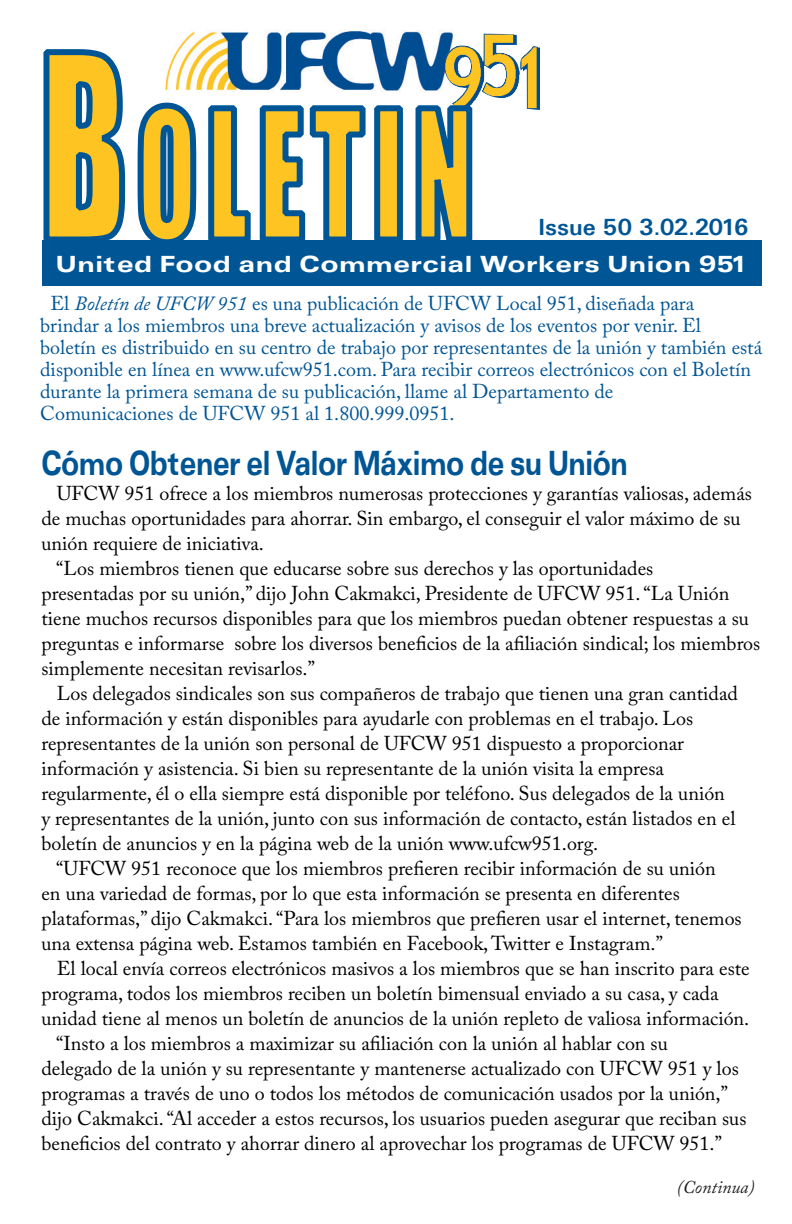
<style>
.page{position:relative;width:792px;height:1224px;background:#fff}
.page>*{position:absolute;margin:0;border:0;box-sizing:border-box;transform-origin:0 0}
.t1{font:165.8px "Impact";letter-spacing:.085em;color:#fec422;scale:.67 1}
.t2{font:36px "Unique Extended BOLD";letter-spacing:-.02em;color:#005595;scale:.67 1}
.t3{font:24px "Unique Extended BOLD";letter-spacing:.02em;color:#fff}
.t4{font:24px "Unique Light BOLD";color:#005595}
.t5{font:20px/25px "Adobe Caslon Pro";color:#000}
.t6{font:20px/22px "Adobe Caslon Pro";color:#005595}
.t7{font:italic 18px "Adobe Caslon Pro";color:#231f20}
.s1{font-size:237px}
.s2{font-style:italic}
</style>
<div class="page">
<img style="left:165px;top:30px;width:287px;height:62px">
<img style="left:444px;top:33px;width:96px;height:77px">
<div style="left:42px;top:241px;width:720px;height:45px;background:#005595"></div>
<svg style="left:42px;top:49px;width:87px;height:192px"></svg>
<svg style="left:135px;top:102px;width:234px;height:139px"></svg>
<div style="left:374px;top:105px;width:29px;height:138px;border:6px solid #005595"></div>
<svg style="left:413px;top:102px;width:62px;height:139px"></svg>
<p class="t1" style="left:40px;top:46px;width:649px"><span class="s1">B</span>OLETIN</p>
<p class="t4" style="left:539px;top:214px;width:212px">Issue 50 3.02.2016</p>
<p class="t3" style="left:56px;top:250px;width:694px">United Food and Commercial Workers Union 951</p>
<p class="t6" style="left:40px;top:292px;width:724px;text-indent:10px">El <span class="s2">Boletín de UFCW 951</span> es una publicación de UFCW Local 951, diseñada para<br>brindar a los miembros una breve actualización y avisos de los eventos por venir. El<br>boletín es distribuido en su centro de trabajo por representantes de la unión y también está disponible en línea en www.ufcw951.com. Para recibir correos electrónicos con el Boletín durante la primera semana de su publicación, llame al Departamento de<br>Comunicaciones de UFCW 951 al 1.800.999.0951.</p>
<p class="t2" style="left:41px;top:442px;width:877px">Cómo Obtener el Valor Máximo de su Unión</p>
<p class="t5" style="left:41px;top:481px;width:712px;text-indent:15px">UFCW 951 ofrece a los miembros numerosas protecciones y garantías valiosas, además de muchas oportunidades para ahorrar. Sin embargo, el conseguir el valor máximo de su unión requiere de iniciativa.</p>
<p class="t5" style="left:56px;top:556px;width:599px">“Los miembros tienen que educarse sobre sus derechos y las oportunidades</p>
<p class="t5" style="left:41px;top:581px;width:720px">presentadas por su unión,” dijo John Cakmakci, Presidente de UFCW 951. “La Unión tiene muchos recursos disponibles para que los miembros puedan obtener respuestas a su preguntas e informarse sobre los diversos beneficios de la afiliación sindical; los miembros simplemente necesitan revisarlos.”</p>
<p class="t5" style="left:41px;top:681px;width:698px;text-indent:15px">Los delegados sindicales son sus compañeros de trabajo que tienen una gran cantidad de información y están disponibles para ayudarle con problemas en el trabajo. Los representantes de la unión son personal de UFCW 951 dispuesto a proporcionar información y asistencia. Si bien su representante de la unión visita la empresa regularmente, él o ella siempre está disponible por teléfono. Sus delegados de la unión y representantes de la unión, junto con sus información de contacto, están listados en el boletín de anuncios y en la página web de la unión www.ufcw951.org.</p>
<p class="t5" style="left:41px;top:856px;width:702px;text-indent:15px">“UFCW 951 reconoce que los miembros prefieren recibir información de su unión<br>en una variedad de formas, por lo que esta información se presenta en diferentes plataformas,” dijo Cakmakci. “Para los miembros que prefieren usar el internet, tenemos una extensa página web. Estamos también en Facebook, Twitter e Instagram.”</p>
<p class="t5" style="left:41px;top:956px;width:710px;text-indent:15px">El local envía correos electrónicos masivos a los miembros que se han inscrito para este programa, todos los miembros reciben un boletín bimensual enviado a su casa, y cada unidad tiene al menos un boletín de anuncios de la unión repleto de valiosa información.</p>
<p class="t5" style="left:56px;top:1031px;width:613px">“Insto a los miembros a maximizar su afiliación con la unión al hablar con su</p>
<p class="t5" style="left:41px;top:1056px;width:707px">delegado de la unión y su representante y mantenerse actualizado con UFCW 951 y los programas a través de uno o todos los métodos de comunicación usados por la unión,” dijo Cakmakci. “Al acceder a estos recursos, los usuarios pueden asegurar que reciban sus beneficios del contrato y ahorrar dinero al aprovechar los programas de UFCW 951.”</p>
<p class="t7" style="left:677px;top:1176px;width:79px">(Continua)</p>
</div>
